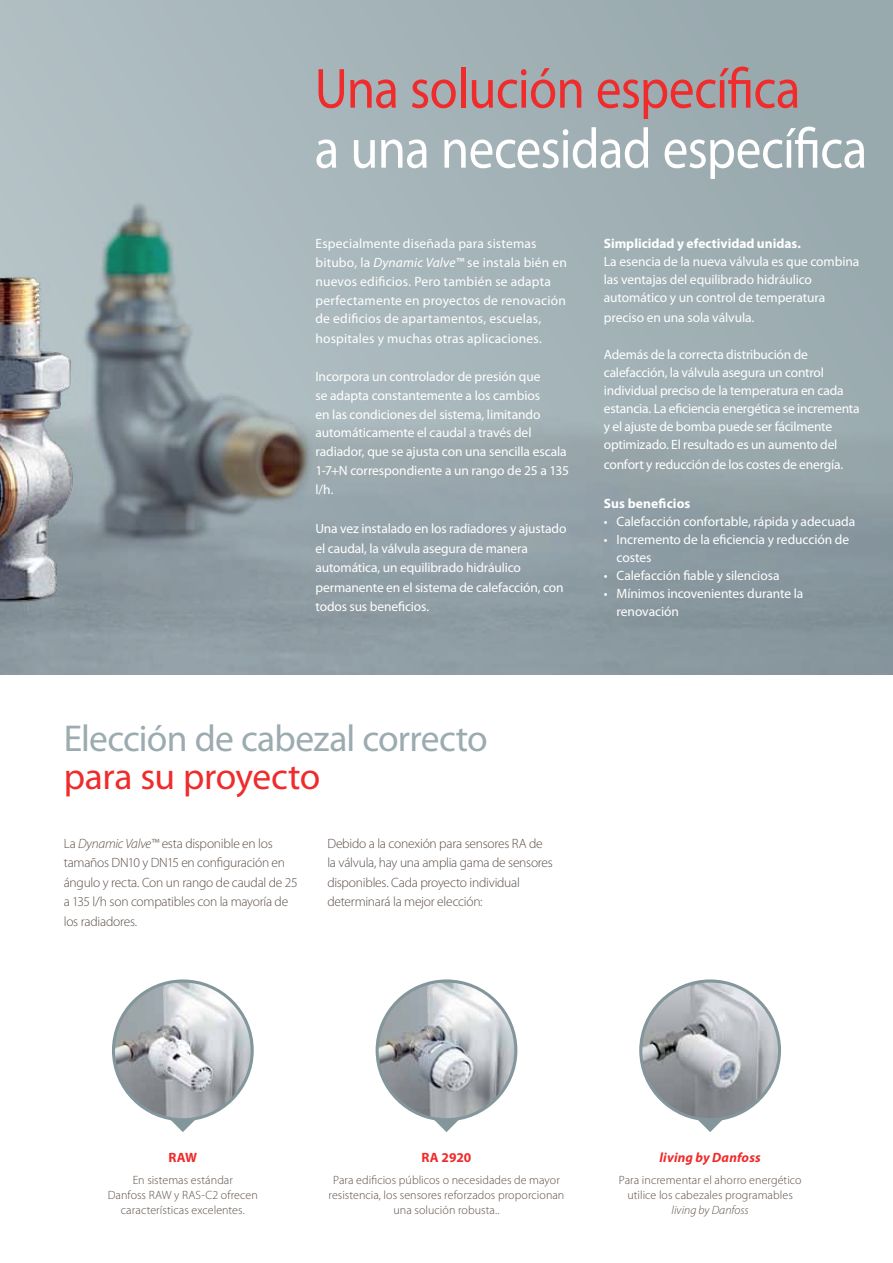
<style>
.page{position:relative;width:893px;height:1263px;background:#fff}
.page>*{position:absolute;margin:0;border:0;box-sizing:border-box;transform-origin:0 0}
.t1{font:57px "Myriad Pro";letter-spacing:-.015em;color:#fff;scale:.9 1}
.t2{font:57px "Myriad Pro";letter-spacing:-.015em;color:#f02b2c;scale:.9 1}
.t3{font:37.5px "Myriad Pro";letter-spacing:-.02em;color:#9babb0}
.t4{font:37.5px "Myriad Pro";letter-spacing:-.015em;color:#f02b2c}
.t5{font:13.5px/18px "Myriad Pro";letter-spacing:-.01em;color:#fff}
.t6{font:300 13.5px/19.5px "Myriad Pro";letter-spacing:-.02em;color:#5b4f47}
.t7{font:13.5px/18.9px "Myriad Pro";letter-spacing:.015em;color:#fff}
.t8{font:700 13.5px "Myriad Pro";color:#fff}
.t9{font:italic 700 13.5px "Myriad Pro";letter-spacing:.01em;color:#f02b2c}
.t10{font:700 13.5px "Myriad Pro";color:#f02b2c}
.t11{font:300 12px/15px "Myriad Pro";letter-spacing:.005em;color:#5b4f47;text-align:center}
.t12{font:italic 300 12px "Myriad Pro";color:#5b4f47}
.s1{font-style:italic}
</style>
<div class="page">
<img style="left:0;top:0;width:893px;height:674px">
<svg style="left:170px;top:1120px;width:26px;height:12px"></svg>
<img style="left:113px;top:981px;width:139px;height:139px;border-radius:69px">
<div style="left:112px;top:979px;width:142px;height:142px;border:3px solid #83969b;border-radius:50%"></div>
<svg style="left:697px;top:1120px;width:26px;height:12px"></svg>
<img style="left:641px;top:981px;width:138px;height:139px;border-radius:69px">
<div style="left:639px;top:979px;width:142px;height:142px;border:3px solid #83969b;border-radius:50%"></div>
<svg style="left:434px;top:1120px;width:25px;height:12px"></svg>
<img style="left:377px;top:981px;width:139px;height:139px;border-radius:69px">
<div style="left:376px;top:979px;width:141px;height:142px;border:3px solid #83969b;border-radius:50%"></div>
<img style="left:0;top:204px;width:144px;height:470px">
<h1 class="t2" style="left:315px;top:53px;width:541px">Una solución específica</h1>
<h1 class="t1" style="left:315px;top:113px;width:616px">a una necesidad específica</h1>
<p class="t7" style="left:315px;top:234px;width:253px">Especialmente diseñada para sistemas bitubo, la <span class="s1">Dynamic Valve™</span> se instala bién en nuevos edificios. Pero también se adapta perfectamente en proyectos de renovación de edificios de apartamentos, escuelas, hospitales y muchas otras aplicaciones.</p>
<p class="t5" style="left:315px;top:367px;width:255px;line-height:18.9px">Incorpora un controlador de presión que<br>se adapta constantemente a los cambios<br>en las condiciones del sistema, limitando automáticamente el caudal a través del radiador, que se ajusta con una sencilla escala 1-7+N correspondiente a un rango de 25 a 135 l/h.</p>
<p class="t5" style="left:315px;top:519px;width:252px;line-height:19.5px">Una vez instalado en los radiadores y ajustado el caudal, la válvula asegura de manera automática, un equilibrado hidráulico permanente en el sistema de calefacción, con todos sus beneficios.</p>
<p class="t8" style="left:604px;top:235px;width:199px">Simplicidad y efectividad unidas.</p>
<p class="t5" style="left:604px;top:252px;width:257px">La esencia de la nueva válvula es que combina las ventajas del equilibrado hidráulico automático y un control de temperatura</p>
<p class="t5" style="left:604px;top:308px;width:152px">preciso en una sola válvula.</p>
<p class="t5" style="left:604px;top:345px;width:257px">Además de la correcta distribución de calefacción, la válvula asegura un control individual preciso de la temperatura en cada estancia. La eficiencia energética se incrementa y el ajuste de bomba puede ser fácilmente optimizado. El resultado es un aumento del</p>
<p class="t5" style="left:604px;top:455px;width:241px">confort y reducción de los costes de energía.</p>
<p class="t8" style="left:604px;top:494px;width:88px">Sus beneficios</p>
<p class="t5" style="left:604px;top:512px;width:253px">• Calefacción confortable, rápida y adecuada</p>
<p class="t5" style="left:617px;top:530px;width:234px;text-indent:-13px">• Incremento de la eficiencia y reducción de costes</p>
<p class="t5" style="left:604px;top:566px;width:177px">• Calefacción fiable y silenciosa</p>
<p class="t5" style="left:617px;top:584px;width:188px;text-indent:-13px">• Mínimos incovenientes durante la renovación</p>
<h2 class="t3" style="left:64px;top:715px;width:425px">Elección de cabezal correcto</h2>
<h2 class="t4" style="left:64px;top:753px;width:258px">para su proyecto</h2>
<p class="t6" style="left:64px;top:834px;width:236px">La <span class="s1">Dynamic Valve™</span> esta disponible en los tamaños DN10 y DN15 en configuración en ángulo y recta. Con un rango de caudal de 25 a 135 l/h son compatibles con la mayoría de los radiadores.</p>
<p class="t6" style="left:327px;top:834px;width:227px">Debido a la conexión para sensores RA de la válvula, hay una amplia gama de sensores disponibles. Cada proyecto individual determinará la mejor elección:</p>
<p class="t10" style="left:168px;top:1148px;width:30px">RAW</p>
<p class="t11" style="left:108px;top:1172px;width:152px">En sistemas estándar<br>Danfoss RAW y RAS-C2 ofrecen características excelentes.</p>
<p class="t10" style="left:422px;top:1148px;width:51px">RA 2920</p>
<p class="t11" style="left:329px;top:1172px;width:237px">Para edificios públicos o necesidades de mayor resistencia, los sensores reforzados proporcionan una solución robusta..</p>
<p class="t9" style="left:659px;top:1148px;width:103px">living by Danfoss</p>
<p class="t11" style="left:619px;top:1172px;width:184px">Para incrementar el ahorro energético utilice los cabezales programables</p>
<p class="t12" style="left:672px;top:1203px;width:79px">living by Danfoss</p>
</div>
